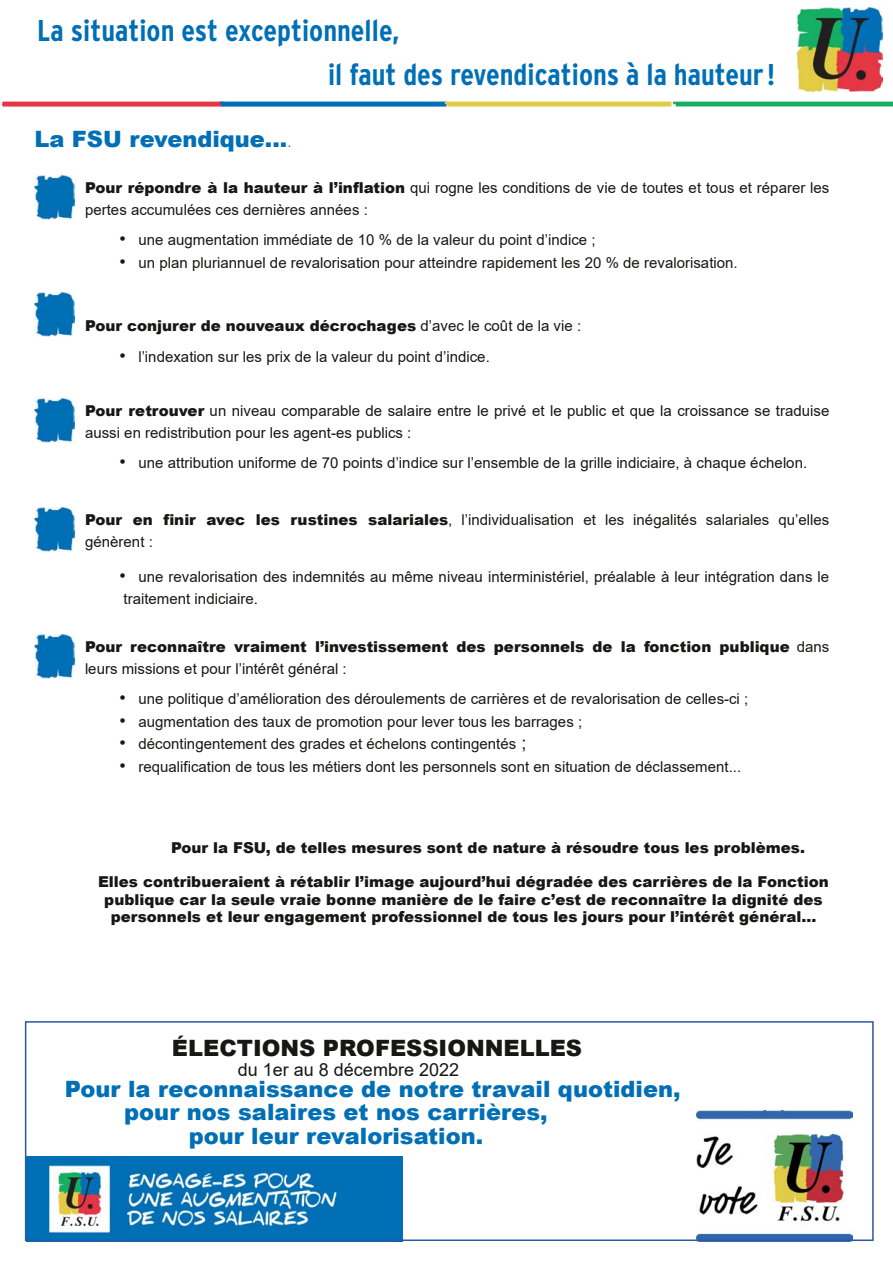
<style>
.page{position:relative;width:893px;height:1263px;background:#fff}
.page>*{position:absolute;margin:0;border:0;box-sizing:border-box;transform-origin:0 0}
.t1{font:700 condensed 30px/43.8px "Interstate";color:#006fb6}
.t2{font:900 22.5px "Arial";color:#006fb6}
.t3{font:900 22.5px "Arial";color:#171715}
.t4{font:18px "Arial";color:#171715}
.t5{font:15px/22.5px "Arial";letter-spacing:.005em;color:#171715}
.t6{font:900 15px/17.2px "Arial";letter-spacing:.005em;color:#171715;text-align:center}
.s1{font-weight:400;font-size:15px}
.s2{font-weight:900}
.s3{font-size:18px}
.s4{font-weight:400}
</style>
<div class="page">
<div style="left:2px;top:102px;width:221px;height:4px;border:3px solid #e53645"></div>
<svg style="left:220px;top:102px;width:673px;height:4px"></svg>
<img style="left:798px;top:7px;width:85px;height:84px">
<img style="left:28px;top:1156px;width:374px;height:82px">
<img style="left:34px;top:176px;width:41px;height:44px">
<img style="left:34px;top:293px;width:41px;height:44px">
<img style="left:34px;top:399px;width:41px;height:44px">
<img style="left:34px;top:508px;width:41px;height:44px">
<img style="left:34px;top:635px;width:41px;height:44px">
<img style="left:696px;top:1111px;width:156px;height:127px">
<div style="left:25px;top:1021px;width:849px;height:220px;border:2px solid #2d56a5"></div>
<h1 class="t1" style="left:328px;top:9px;width:449px;text-indent:-291px">La situation est exceptionnelle,<br>il faut des revendications à la hauteur !</h1>
<h2 class="t2" style="left:34px;top:122px;width:259px">La FSU revendique...<span class="s1">.</span></h2>
<p class="t5" style="left:85px;top:176px;width:746px"><span class="s2">Pour répondre à la hauteur à l’inflation</span> qui rogne les conditions de vie de toutes et tous et réparer les pertes accumulées ces dernières années :</p>
<p class="t5" style="left:119px;top:229px;width:478px"><span class="s3">•</span> une augmentation immédiate de 10 % de la valeur du point d’indice ;</p>
<p class="t5" style="left:119px;top:251px;width:620px"><span class="s3">•</span> un plan pluriannuel de revalorisation pour atteindre rapidement les 20 % de revalorisation.</p>
<p class="t6" style="left:85px;top:317px;width:498px">Pour conjurer de nouveaux décrochages <span class="s4">d’avec le coût de la vie :</span></p>
<p class="t5" style="left:119px;top:346px;width:372px"><span class="s3">•</span> l’indexation sur les prix de la valeur du point d’indice.</p>
<p class="t5" style="left:85px;top:399px;width:746px"><span class="s2">Pour retrouver</span> un niveau comparable de salaire entre le privé et le public et que la croissance se traduise aussi en redistribution pour les agent-es publics :</p>
<p class="t5" style="left:119px;top:452px;width:689px"><span class="s3">•</span> une attribution uniforme de 70 points d’indice sur l’ensemble de la grille indiciaire, à chaque échelon.</p>
<p class="t5" style="left:85px;top:508px;width:746px"><span class="s2">Pour en finir avec les rustines salariales</span>, l’individualisation et les inégalités salariales qu’elles génèrent :</p>
<p class="t5" style="left:119px;top:565px;width:711px"><span class="s3">•</span> une revalorisation des indemnités au même niveau interministériel, préalable à leur intégration dans le traitement indiciaire.</p>
<p class="t6" style="left:85px;top:635px;width:746px;line-height:22.5px;text-align:left">Pour reconnaître vraiment l’investissement des personnels de la fonction publique <span class="s4">dans leurs missions et pour l’intérêt général :</span></p>
<p class="t5" style="left:119px;top:688px;width:630px"><span class="s3">•</span> une politique d’amélioration des déroulements de carrières et de revalorisation de celles-ci ;</p>
<p class="t5" style="left:119px;top:710px;width:464px"><span class="s3">•</span> augmentation des taux de promotion pour lever tous les barrages ;</p>
<p class="t5" style="left:119px;top:733px;width:408px"><span class="s3">•</span> décontingentement des grades et échelons contingentés <span class="s3">;</span></p>
<p class="t5" style="left:119px;top:755px;width:623px"><span class="s3">•</span> requalification de tous les métiers dont les personnels sont en situation de déclassement...</p>
<p class="t6" style="left:171px;top:838px;width:635px">Pour la FSU, de telles mesures sont de nature à résoudre tous les problèmes.</p>
<p class="t6" style="left:98px;top:873px;width:732px">Elles contribueraient à rétablir l’image aujourd’hui dégradée des carrières de la Fonction publique car la seule vraie bonne manière de le faire c’est de reconnaître la dignité des personnels et leur engagement professionnel de tous les jours pour l’intérêt général…</p>
<h2 class="t3" style="left:172px;top:1031px;width:412px">ÉLECTIONS PROFESSIONNELLES</h2>
<p class="t4" style="left:238px;top:1060px;width:223px">du 1er au 8 décembre 2022</p>
<h2 class="t2" style="left:65px;top:1073px;width:617px">Pour la reconnaissance de notre travail quotidien,</h2>
<h2 class="t2" style="left:124px;top:1096px;width:425px">pour nos salaires et nos carrières,</h2>
<h2 class="t2" style="left:189px;top:1119px;width:296px">pour leur revalorisation.</h2>
</div>
